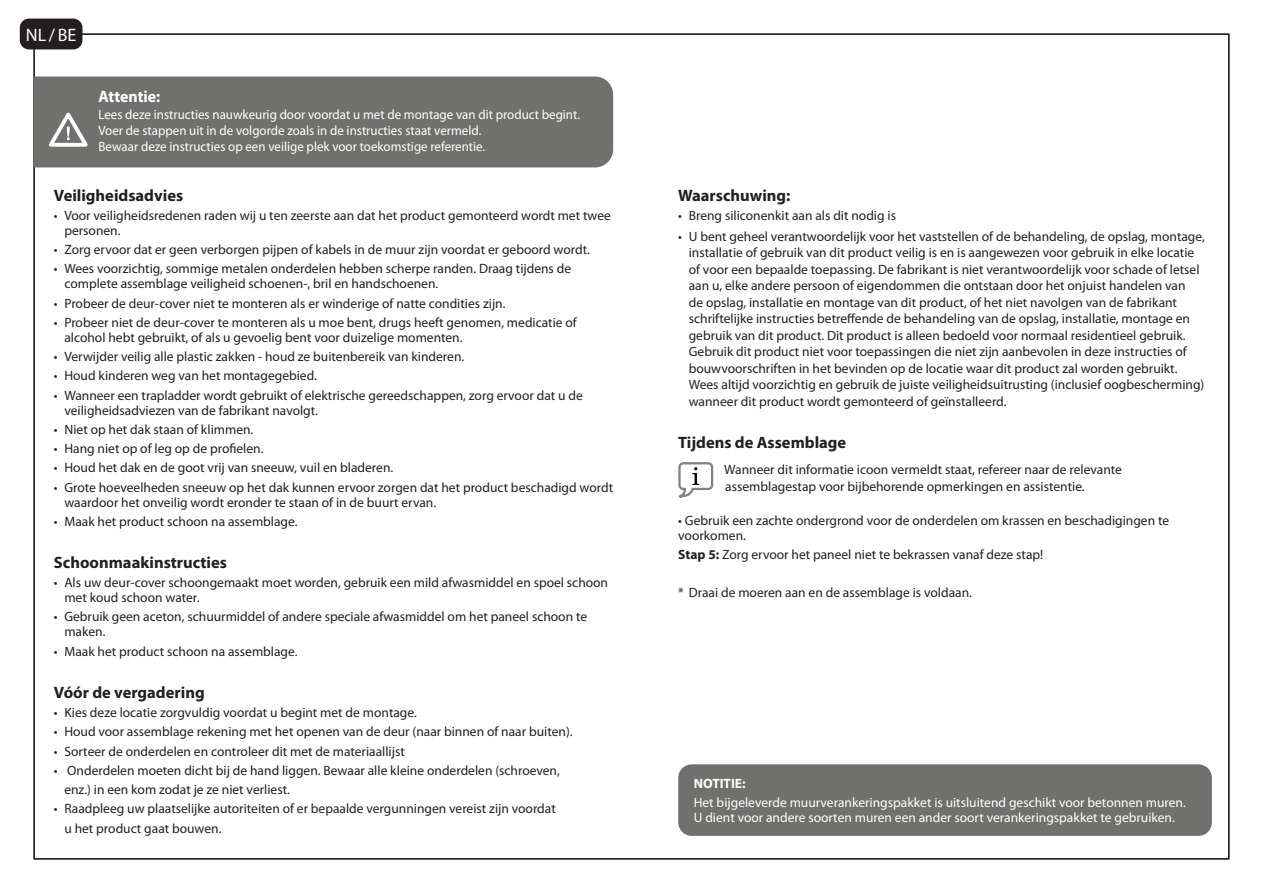
<style>
.page{position:relative;width:1263px;height:893px;background:#fff}
.page>*{position:absolute;margin:0;border:0;box-sizing:border-box;transform-origin:0 0}
.t1{font:18px "Myriad Pro";color:#fff}
.t2{font:700 16.5px "Myriad Pro";color:#231f20}
.t3{font:700 16.5px "Myriad Pro";color:#fff;scale:.96 1}
.t4{font:13.5px/16.5px "Myriad Pro";color:#231f20}
.t5{font:13.5px/16.2px "Myriad Pro";color:#fff;scale:.96 1}
.t6{font:13.5px/15px "Myriad Pro";color:#fff}
.t7{font:700 13.5px "Myriad Pro";color:#fff}
.s1{font-weight:700}
</style>
<div class="page">
<div style="left:34px;top:77px;width:579px;height:90px;background:#70706e"></div>
<svg style="left:44px;top:109px;width:48px;height:40px"></svg>
<div style="left:21px;top:19px;width:61px;height:30px;background:#231f20;border-radius:9px"></div>
<div style="left:20px;top:19px;width:62px;height:30px;border:2px solid #231f20;border-radius:9px"></div>
<div style="left:679px;top:765px;width:532px;height:70px;background:#70706e;border-radius:13px"></div>
<div style="left:678px;top:764px;width:534px;height:72px;border:2px solid #70706e;border-radius:13px"></div>
<svg style="left:678px;top:462px;width:36px;height:36px"></svg>
<h1 class="t1" style="left:26px;top:26px;width:52px">NL / BE</h1>
<p class="t3" style="left:99px;top:89px;width:66px">Attentie:</p>
<p class="t5" style="left:99px;top:106px;width:503px">Lees deze instructies nauwkeurig door voordat u met de montage van dit product begint.<br>Voer de stappen uit in de volgorde zoals in de instructies staat vermeld.<br>Bewaar deze instructies op een veilige plek voor toekomstige referentie.</p>
<p class="t2" style="left:54px;top:187px;width:131px">Veiligheidsadvies</p>
<p class="t4" style="left:64px;top:208px;width:548px;line-height:15px;text-indent:-11px">• Voor veiligheidsredenen raden wij u ten zeerste aan dat het product gemonteerd wordt met twee personen.</p>
<p class="t4" style="left:54px;top:242px;width:538px">• Zorg ervoor dat er geen verborgen pijpen of kabels in de muur zijn voordat er geboord wordt.</p>
<p class="t4" style="left:64px;top:262px;width:508px;line-height:15px;text-indent:-11px">• Wees voorzichtig, sommige metalen onderdelen hebben scherpe randen. Draag tijdens de complete assemblage veiligheid schoenen-, bril en handschoenen.</p>
<p class="t4" style="left:54px;top:295px;width:453px">• Probeer de deur-cover niet te monteren als er winderige of natte condities zijn.</p>
<p class="t4" style="left:64px;top:315px;width:514px;line-height:15px;text-indent:-11px">• Probeer niet de deur-cover te monteren als u moe bent, drugs heeft genomen, medicatie of alcohol hebt gebruikt, of als u gevoelig bent voor duizelige momenten.</p>
<p class="t4" style="left:54px;top:349px;width:412px">• Verwijder veilig alle plastic zakken - houd ze buitenbereik van kinderen.</p>
<p class="t4" style="left:54px;top:368px;width:265px">• Houd kinderen weg van het montagegebied.</p>
<p class="t4" style="left:64px;top:388px;width:520px;line-height:15px;text-indent:-11px">• Wanneer een trapladder wordt gebruikt of elektrische gereedschappen, zorg ervoor dat u de veiligheidsadviezen van de fabrikant navolgt.</p>
<p class="t4" style="left:54px;top:421px;width:201px">• Niet op het dak staan of klimmen.</p>
<p class="t4" style="left:54px;top:441px;width:211px">• Hang niet op of leg op de profielen.</p>
<p class="t4" style="left:54px;top:460px;width:341px">• Houd het dak en de goot vrij van sneeuw, vuil en bladeren.</p>
<p class="t4" style="left:64px;top:480px;width:550px;line-height:15px;text-indent:-11px">• Grote hoeveelheden sneeuw op het dak kunnen ervoor zorgen dat het product beschadigd wordt waardoor het onveilig wordt eronder te staan of in de buurt ervan.</p>
<p class="t4" style="left:54px;top:513px;width:245px">• Maak het product schoon na assemblage.</p>
<p class="t2" style="left:54px;top:554px;width:175px">Schoonmaakinstructies</p>
<p class="t4" style="left:64px;top:576px;width:545px;line-height:15px;text-indent:-11px">• Als uw deur-cover schoongemaakt moet worden, gebruik een mild afwasmiddel en spoel schoon met koud schoon water.</p>
<p class="t4" style="left:64px;top:610px;width:524px;line-height:15px;text-indent:-11px">• Gebruik geen aceton, schuurmiddel of andere speciale afwasmiddel om het paneel schoon te maken.</p>
<p class="t4" style="left:54px;top:643px;width:245px">• Maak het product schoon na assemblage.</p>
<p class="t2" style="left:54px;top:684px;width:152px">Vóór de vergadering</p>
<p class="t4" style="left:54px;top:705px;width:364px">• Kies deze locatie zorgvuldig voordat u begint met de montage.</p>
<p class="t4" style="left:54px;top:724px;width:520px">• Houd voor assemblage rekening met het openen van de deur (naar binnen of naar buiten).</p>
<p class="t4" style="left:54px;top:743px;width:352px">• Sorteer de onderdelen en controleer dit met de materiaallijst</p>
<p class="t4" style="left:64px;top:761px;width:497px;line-height:19.2px;text-indent:-11px">• Onderdelen moeten dicht bij de hand liggen. Bewaar alle kleine onderdelen (schroeven, enz.) in een kom zodat je ze niet verliest.</p>
<p class="t4" style="left:64px;top:800px;width:493px;line-height:19.2px;text-indent:-11px">• Raadpleeg uw plaatselijke autoriteiten of er bepaalde vergunningen vereist zijn voordat u het product gaat bouwen.</p>
<p class="t2" style="left:678px;top:187px;width:114px">Waarschuwing:</p>
<p class="t4" style="left:678px;top:207px;width:219px">• Breng siliconenkit aan als dit nodig is</p>
<p class="t4" style="left:689px;top:228px;width:518px;text-indent:-11px">• U bent geheel verantwoordelijk voor het vaststellen of de behandeling, de opslag, montage, installatie of gebruik van dit product veilig is en is aangewezen voor gebruik in elke locatie of voor een bepaalde toepassing. De fabrikant is niet verantwoordelijk voor schade of letsel aan u, elke andere persoon of eigendommen die ontstaan door het onjuist handelen van<br>de opslag, installatie en montage van dit product, of het niet navolgen van de fabrikant schriftelijke instructies betreffende de behandeling van de opslag, installatie, montage en gebruik van dit product. Dit product is alleen bedoeld voor normaal residentieel gebruik.<br>Gebruik dit product niet voor toepassingen die niet zijn aanbevolen in deze instructies of bouwvoorschriften in het bevinden op de locatie waar dit product zal worden gebruikt.<br>Wees altijd voorzichtig en gebruik de juiste veiligheidsuitrusting (inclusief oogbescherming) wanneer dit product wordt gemonteerd of geïnstalleerd.</p>
<p class="t2" style="left:678px;top:434px;width:170px">Tijdens de Assemblage</p>
<p class="t4" style="left:724px;top:462px;width:399px">Wanneer dit informatie icoon vermeldt staat, refereer naar de relevante assemblagestap voor bijbehorende opmerkingen en assistentie.</p>
<p class="t4" style="left:678px;top:513px;width:492px;line-height:15px">• Gebruik een zachte ondergrond voor de onderdelen om krassen en beschadigingen te voorkomen.</p>
<p class="t4" style="left:678px;top:547px;width:367px"><span class="s1">Stap 5:</span> Zorg ervoor het paneel niet te bekrassen vanaf deze stap!</p>
<p class="t4" style="left:678px;top:585px;width:295px">* Draai de moeren aan en de assemblage is voldaan.</p>
<p class="t7" style="left:694px;top:777px;width:53px">NOTITIE:</p>
<p class="t6" style="left:694px;top:796px;width:494px">Het bijgeleverde muurverankeringspakket is uitsluitend geschikt voor betonnen muren.<br>U dient voor andere soorten muren een ander soort verankeringspakket te gebruiken.</p>
</div>
